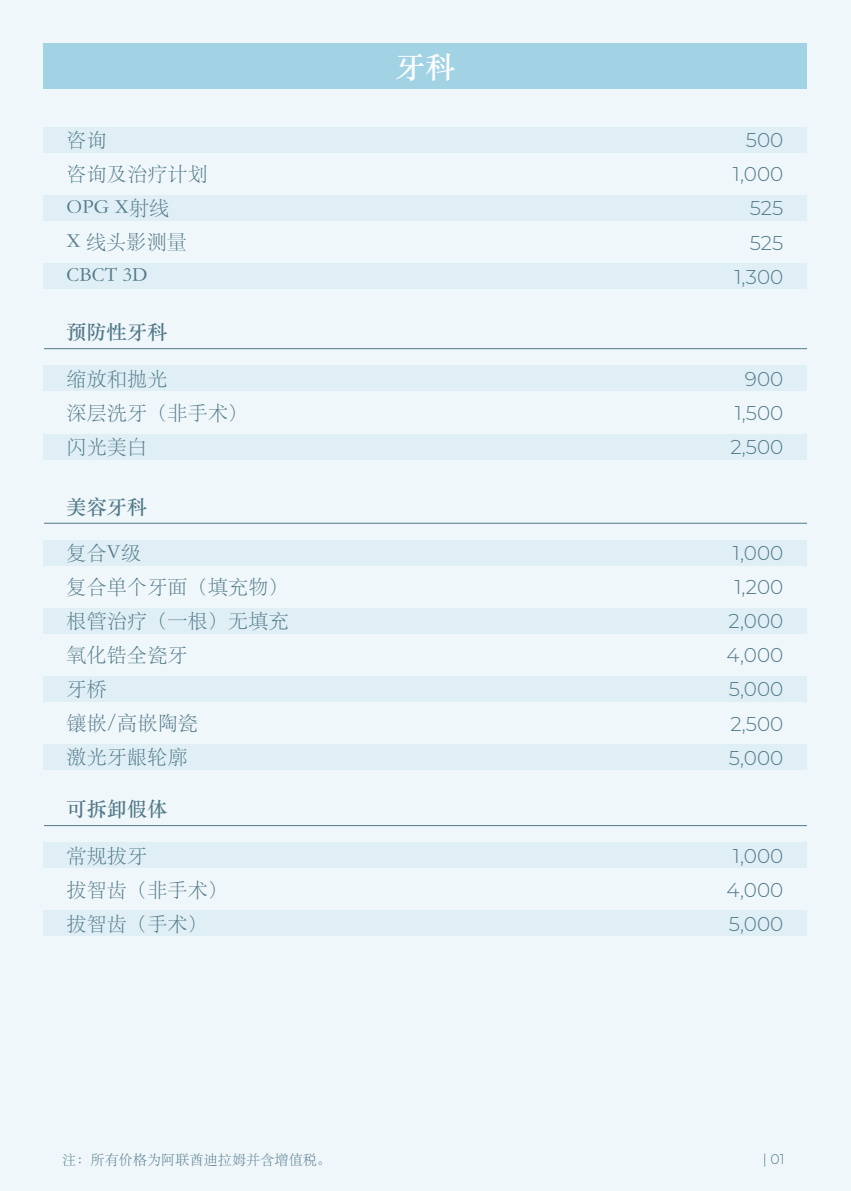
<style>
.page{position:relative;width:851px;height:1191px;background:#fff}
.page>*{position:absolute;margin:0;border:0;box-sizing:border-box;transform-origin:0 0}
.t1{font:30px "ST Songti SC Bold";color:#fff}
.t2{font:20px/34px "ST Songti SC Light";letter-spacing:.01em;color:#527989}
.t3{font:300 20px/34px "Montserrat";color:#527989;text-align:center}
.t4{font:20px "ST Songti SC Bold";letter-spacing:.01em;color:#527989}
.t5{font:14px "ST Songti SC Light";letter-spacing:.01em;color:#527989}
.t6{font:300 14px "Montserrat";color:#527989}
</style>
<div class="page">
<div style="left:0;top:0;width:850px;height:1191px;background:#eff7fa"></div>
<div style="left:44px;top:44px;width:762px;height:45px;background:#a2d3e4"></div>
<div style="left:44px;top:366px;width:762px;height:25px;background:#dfeff5"></div>
<div style="left:44px;top:434px;width:762px;height:25px;background:#dfeff5"></div>
<hr style="left:44px;top:348px;width:762px;height:1px;background:#527989">
<div style="left:44px;top:842px;width:762px;height:26px;background:#dfeff5"></div>
<div style="left:44px;top:910px;width:762px;height:26px;background:#dfeff5"></div>
<hr style="left:44px;top:825px;width:762px;height:1px;background:#527989">
<div style="left:44px;top:540px;width:762px;height:26px;background:#dfeff5"></div>
<div style="left:44px;top:608px;width:762px;height:26px;background:#dfeff5"></div>
<div style="left:44px;top:676px;width:762px;height:26px;background:#dfeff5"></div>
<div style="left:44px;top:744px;width:762px;height:26px;background:#dfeff5"></div>
<hr style="left:44px;top:523px;width:762px;height:1px;background:#527989">
<div style="left:44px;top:127px;width:762px;height:26px;background:#dfeff5"></div>
<div style="left:44px;top:195px;width:762px;height:26px;background:#dfeff5"></div>
<div style="left:44px;top:263px;width:762px;height:26px;background:#dfeff5"></div>
<p class="t2" style="left:66px;top:122px;width:143px">咨询<br>咨询及治疗计划<br>OPG X射线<br>X 线头影测量<br>CBCT 3D</p>
<p class="t4" style="left:66px;top:319px;width:102px">预防性牙科</p>
<p class="t2" style="left:66px;top:360px;width:183px">缩放和抛光<br>深层洗牙（非手术）闪光美白</p>
<p class="t4" style="left:66px;top:494px;width:82px">美容牙科</p>
<p class="t2" style="left:66px;top:535px;width:224px">复合V级<br>复合单个牙面（填充物）根管治疗（一根）无填充氧化锆全瓷牙<br>牙桥<br>镶嵌/高嵌陶瓷<br>激光牙龈轮廓</p>
<p class="t4" style="left:66px;top:796px;width:102px">可拆卸假体</p>
<h1 class="t1" style="left:395px;top:48px;width:62px">牙科</h1>
<p class="t3" style="left:732px;top:123px;width:52px;text-align:right">500<br>1,000<br>525<br>525<br>1,300</p>
<p class="t3" style="left:730px;top:361px;width:54px;text-align:justify;text-indent:15px">900<br>1,500<br>2,500</p>
<p class="t3" style="left:726px;top:536px;width:58px">1,000<br>1,200<br>2,000<br>4,000<br>5,000<br>2,500<br>5,000</p>
<p class="t2" style="left:66px;top:837px;width:163px">常规拔牙<br>拔智齿（非手术）拔智齿（手术）</p>
<p class="t3" style="left:726px;top:838px;width:58px">1,000<br>4,000<br>5,000</p>
<p class="t5" style="left:62px;top:1151px;width:270px">注：所有价格为阿联酋迪拉姆并含增值税。</p>
<p class="t6" style="left:762px;top:1149px;width:23px">| 01</p>
</div>
